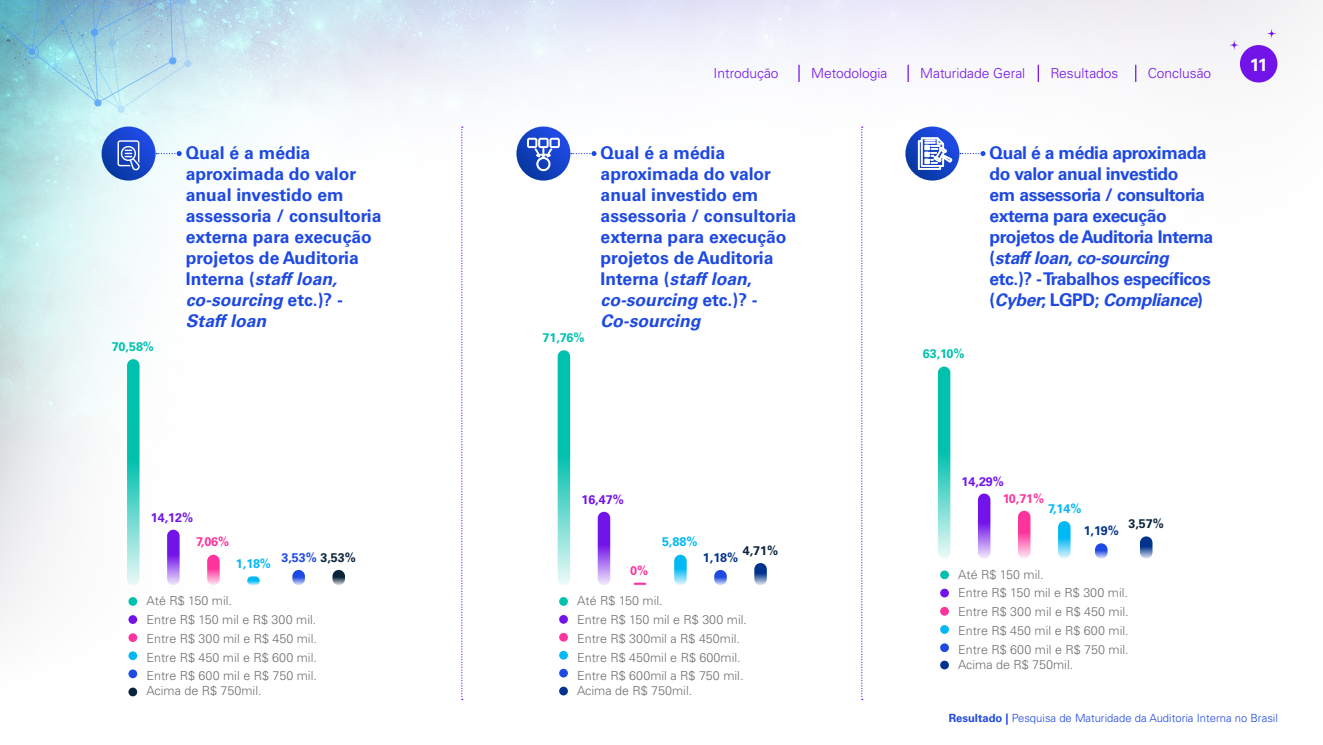
<style>
.page{position:relative;width:1323px;height:745px;background:#fff}
.page>*{position:absolute;margin:0;border:0;box-sizing:border-box;transform-origin:0 0}
.t1{font:700 17.5px/21px "Univers LT Std";color:#1e49e2}
.t2{font:700 17.5px/21px "Univers LT Std";letter-spacing:-.02em;color:#1e49e2}
.t3{font:700 17.5px "Univers LT Std";color:#fff}
.t4{font:300 13.75px "Univers LT Std";color:#7213ea}
.t5{font:300 12.5px/18.8px "Univers LT Std";color:#706f6f}
.t6{font:700 12.5px "Univers LT Std";color:#00c0ae}
.t7{font:700 12.5px "Univers LT Std";color:#7213ea}
.t8{font:700 12.5px "Univers LT Std";color:#00b8f5}
.t9{font:700 12.5px "Univers LT Std";color:#fd349c}
.t10{font:700 12.5px "Univers LT Std";color:#00338d}
.t11{font:700 12.5px "Univers LT Std";color:#0c233c}
.t12{font:700 12.5px "Univers LT Std";color:#1e49e2}
.t13{font:300 11.25px "Univers LT Std";color:#1e49e2}
.s1{font-style:italic}
.s2{color:#0c233c}
.s3{font-weight:700}
</style>
<div class="page">
<img style="left:0;top:0;width:1323px;height:700px">
<svg style="left:128px;top:596px;width:9px;height:9px"></svg>
<svg style="left:559px;top:596px;width:9px;height:9px"></svg>
<div style="left:940px;top:570px;width:9px;height:9px;background:#00c0ae;border-radius:50%"></div>
<svg style="left:128px;top:614px;width:9px;height:9px"></svg>
<svg style="left:559px;top:614px;width:9px;height:9px"></svg>
<div style="left:940px;top:588px;width:9px;height:9px;background:#7213ea;border-radius:50%"></div>
<div style="left:128px;top:633px;width:9px;height:8px;background:#fd349c;border-radius:50%"></div>
<div style="left:559px;top:632px;width:9px;height:9px;background:#fd349c;border-radius:50%"></div>
<div style="left:940px;top:606px;width:9px;height:9px;background:#fd349c;border-radius:50%"></div>
<div style="left:128px;top:651px;width:9px;height:8px;background:#00b8f5;border-radius:50%"></div>
<div style="left:559px;top:650px;width:9px;height:9px;background:#00b8f5;border-radius:50%"></div>
<svg style="left:940px;top:624px;width:9px;height:9px"></svg>
<div style="left:128px;top:669px;width:9px;height:8px;background:#1e49e2;border-radius:50%"></div>
<div style="left:559px;top:668px;width:9px;height:9px;background:#1e49e2;border-radius:50%"></div>
<div style="left:559px;top:686px;width:9px;height:9px;background:#00338d;border-radius:50%"></div>
<div style="left:940px;top:643px;width:9px;height:8px;background:#1e49e2;border-radius:50%"></div>
<div style="left:940px;top:660px;width:9px;height:9px;background:#00338d;border-radius:50%"></div>
<div style="left:128px;top:687px;width:9px;height:9px;background:#0c233c;border-radius:50%"></div>
<svg style="left:156px;top:151px;width:26px;height:5px"></svg>
<svg style="left:102px;top:126px;width:54px;height:54px"></svg>
<svg style="left:118px;top:140px;width:22px;height:31px"></svg>
<svg style="left:571px;top:151px;width:25px;height:5px"></svg>
<svg style="left:516px;top:126px;width:54px;height:54px"></svg>
<svg style="left:527px;top:137px;width:33px;height:34px"></svg>
<svg style="left:960px;top:151px;width:25px;height:5px"></svg>
<svg style="left:905px;top:126px;width:54px;height:54px"></svg>
<svg style="left:918px;top:137px;width:35px;height:33px"></svg>
<svg style="left:127px;top:359px;width:13px;height:225px"></svg>
<svg style="left:938px;top:366px;width:12px;height:192px"></svg>
<svg style="left:247px;top:576px;width:13px;height:8px"></svg>
<svg style="left:1058px;top:520px;width:12px;height:38px"></svg>
<svg style="left:292px;top:569px;width:13px;height:15px"></svg>
<svg style="left:332px;top:569px;width:13px;height:15px"></svg>
<svg style="left:1140px;top:536px;width:12px;height:22px"></svg>
<svg style="left:1095px;top:543px;width:12px;height:15px"></svg>
<svg style="left:207px;top:554px;width:13px;height:30px"></svg>
<svg style="left:1018px;top:510px;width:12px;height:48px"></svg>
<svg style="left:167px;top:529px;width:13px;height:55px"></svg>
<svg style="left:978px;top:493px;width:12px;height:65px"></svg>
<svg style="left:558px;top:350px;width:12px;height:234px"></svg>
<svg style="left:714px;top:569px;width:13px;height:15px"></svg>
<svg style="left:754px;top:562px;width:13px;height:22px"></svg>
<svg style="left:674px;top:554px;width:13px;height:30px"></svg>
<svg style="left:634px;top:582px;width:12px;height:2px"></svg>
<svg style="left:598px;top:511px;width:12px;height:73px"></svg>
<svg style="left:798px;top:65px;width:2px;height:17px"></svg>
<svg style="left:907px;top:65px;width:2px;height:17px"></svg>
<svg style="left:1038px;top:65px;width:1px;height:17px"></svg>
<svg style="left:1135px;top:65px;width:1px;height:17px"></svg>
<div style="left:1240px;top:45px;width:37px;height:37px;background:#7213ea;border-radius:50%"></div>
<svg style="left:1228px;top:39px;width:12px;height:12px"></svg>
<svg style="left:1266px;top:28px;width:11px;height:11px"></svg>
<svg style="left:461px;top:126px;width:2px;height:573px"></svg>
<svg style="left:861px;top:126px;width:2px;height:573px"></svg>
<p class="t6" style="left:112px;top:339px;width:44px">70,58%</p>
<p class="t4" style="left:714px;top:65px;width:66px">Introdução</p>
<p class="t4" style="left:811px;top:65px;width:78px">Metodologia</p>
<p class="t4" style="left:920px;top:65px;width:107px">Maturidade Geral</p>
<p class="t4" style="left:1050px;top:65px;width:70px">Resultados</p>
<p class="t4" style="left:1148px;top:65px;width:65px">Conclusão</p>
<h1 class="t1" style="left:186px;top:142px;width:197px">Qual é a média aproximada do valor anual investido em assessoria / consultoria externa para execução projetos de Auditoria<br>Interna (<span class="s1">staff loan, co-sourcing</span> etc.)? -<br><span class="s1">Staff loan</span></h1>
<h1 class="t1" style="left:601px;top:142px;width:197px">Qual é a média aproximada do valor anual investido em assessoria / consultoria externa para execução projetos de Auditoria<br>Interna (<span class="s1">staff loan</span>, <span class="s1">co-sourcing</span> etc.)? -<br><span class="s1">Co-sourcing</span></h1>
<h1 class="t2" style="left:989px;top:142px;width:225px">Qual é a média aproximada do valor anual investido<br>em assessoria / consultoria externa para execução projetos de Auditoria Interna (<span class="s1">staff loan</span>, <span class="s1">co-sourcing </span>etc.)? - Trabalhos específicos (<span class="s1">Cyber</span>; LGPD; <span class="s1">Compliance</span>)</h1>
<p class="t6" style="left:542px;top:330px;width:44px">71,76%</p>
<p class="t6" style="left:923px;top:346px;width:43px">63,10%</p>
<h1 class="t3" style="left:1250px;top:55px;width:19px">11</h1>
<p class="t7" style="left:151px;top:509px;width:44px">14,12%</p>
<p class="t7" style="left:581px;top:492px;width:44px">16,47%</p>
<p class="t9" style="left:196px;top:534px;width:35px">7,06%</p>
<p class="t8" style="left:662px;top:534px;width:37px">5,88%</p>
<p class="t9" style="left:630px;top:562px;width:20px">0%</p>
<p class="t11" style="left:743px;top:543px;width:37px">4,71%</p>
<p class="t10" style="left:703px;top:549px;width:37px">1,18%</p>
<p class="t12" style="left:282px;top:549px;width:76px">3,53% <span class="s2">3,53%</span></p>
<p class="t8" style="left:236px;top:556px;width:37px">1,18%</p>
<p class="t5" style="left:146px;top:591px;width:172px">Até R$ 150 mil.<br>Entre R$ 150 mil e R$ 300 mil.<br>Entre R$ 300 mil e R$ 450 mil.<br>Entre R$ 450 mil e R$ 600 mil.<br>Entre R$ 600 mil e R$ 750 mil.</p>
<p class="t5" style="left:146px;top:681px;width:117px">Acima de R$ 750mil.</p>
<p class="t5" style="left:577px;top:591px;width:171px">Até R$ 150 mil.<br>Entre R$ 150 mil e R$ 300 mil.<br>Entre R$ 300mil a R$ 450mil.<br>Entre R$ 450mil e R$ 600mil.<br>Entre R$ 600mil a R$ 750 mil.</p>
<p class="t5" style="left:577px;top:681px;width:117px">Acima de R$ 750mil.</p>
<p class="t7" style="left:962px;top:473px;width:44px">14,29%</p>
<p class="t9" style="left:1003px;top:490px;width:43px">10,71%</p>
<p class="t8" style="left:1048px;top:500px;width:35px">7,14%</p>
<p class="t10" style="left:1084px;top:523px;width:37px">1,19%</p>
<p class="t11" style="left:1128px;top:516px;width:37px">3,57%</p>
<p class="t5" style="left:958px;top:564px;width:172px">Até R$ 150 mil.<br>Entre R$ 150 mil e R$ 300 mil.<br>Entre R$ 300 mil e R$ 450 mil.<br>Entre R$ 450 mil e R$ 600 mil.<br>Entre R$ 600 mil e R$ 750 mil.</p>
<p class="t5" style="left:958px;top:654px;width:117px">Acima de R$ 750mil.</p>
<p class="t13" style="left:949px;top:710px;width:331px"><span class="s3">Resultado |</span> Pesquisa de Maturidade da Auditoria Interna no Brasil</p>
</div>
